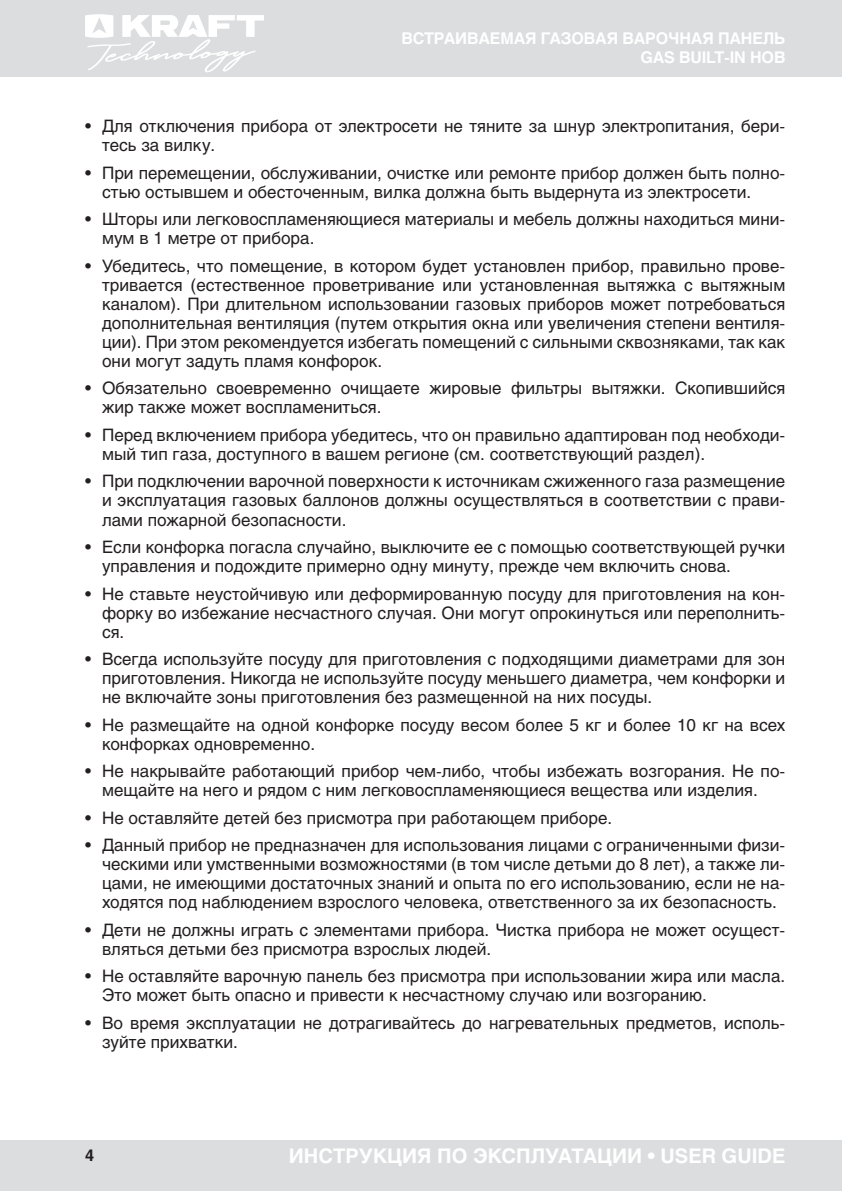
<style>
.page{position:relative;width:842px;height:1191px;background:#fff}
.page>*{position:absolute;margin:0;border:0;box-sizing:border-box;transform-origin:0 0}
.t1{font:700 20px "Helios";color:#fff}
.t2{font:17px/19px "Helios";color:#231f20}
.t3{font:700 16px/19.2px "Helios";letter-spacing:-.01em;color:#fff;text-align:right}
.t4{font:700 16px "Helios";color:#231f20}
</style>
<div class="page">
<div style="left:0;top:0;width:842px;height:77px;background:#dcdddf"></div>
<div style="left:0;top:1140px;width:842px;height:51px;background:#dcdddf"></div>
<svg style="left:85px;top:14px;width:179px;height:58px"></svg>
<p class="t3" style="left:401px;top:29px;width:386px">ВСТРАИВАЕМАЯ ГАЗОВАЯ ВАРОЧНАЯ ПАНЕЛЬ<br>GAS BUILT-IN HOB</p>
<p class="t2" style="left:102px;top:117px;width:685px;text-indent:-17px">• Для отключения прибора от электросети не тяните за шнур электропитания, бери&shy;тесь за вилку.</p>
<p class="t2" style="left:102px;top:163px;width:685px;text-indent:-17px">• При перемещении, обслуживании, очистке или ремонте прибор должен быть полно&shy;стью остывшем и обесточенным, вилка должна быть выдернута из электросети.</p>
<p class="t2" style="left:102px;top:210px;width:685px;text-indent:-17px">• Шторы или легковоспламеняющиеся материалы и мебель должны находиться мини&shy;мум в 1 метре от прибора.</p>
<p class="t2" style="left:102px;top:256px;width:685px;text-align:justify;text-indent:-17px">• Убедитесь, что помещение, в котором будет установлен прибор, правильно прове&shy;тривается (естественное проветривание или установленная вытяжка с вытяжным каналом). При длительном использовании газовых приборов может потребоваться дополнительная вентиляция (путем открытия окна или увеличения степени вентиля&shy;ции). При этом рекомендуется избегать помещений с сильными сквозняками, так как они могут задуть пламя конфорок.</p>
<p class="t2" style="left:102px;top:379px;width:685px;text-indent:-17px">• Обязательно своевременно очищаете жировые фильтры вытяжки. Скопившийся жир также может воспламениться.</p>
<p class="t2" style="left:102px;top:425px;width:685px;text-indent:-17px">• Перед включением прибора убедитесь, что он правильно адаптирован под необходи&shy;мый тип газа, доступного в вашем регионе (см. соответствующий раздел).</p>
<p class="t2" style="left:102px;top:472px;width:685px;text-align:justify;text-indent:-17px">• При подключении варочной поверхности к источникам сжиженного газа размещение и эксплуатация газовых баллонов должны осуществляться в соответствии с прави&shy;лами пожарной безопасности.</p>
<p class="t2" style="left:102px;top:537px;width:685px;text-indent:-17px">• Если конфорка погасла случайно, выключите ее с помощью соответствующей ручки управления и подождите примерно одну минуту, прежде чем включить снова.</p>
<p class="t2" style="left:102px;top:584px;width:685px;text-align:justify;text-indent:-17px">• Не ставьте неустойчивую или деформированную посуду для приготовления на кон&shy;форку во избежание несчастного случая. Они могут опрокинуться или переполнить&shy;ся.</p>
<p class="t2" style="left:102px;top:649px;width:685px;text-align:justify;text-indent:-17px">• Всегда используйте посуду для приготовления с подходящими диаметрами для зон приготовления. Никогда не используйте посуду меньшего диаметра, чем конфорки и не включайте зоны приготовления без размещенной на них посуды.</p>
<p class="t2" style="left:102px;top:715px;width:685px;text-indent:-17px">• Не размещайте на одной конфорке посуду весом более 5 кг и более 10 кг на всех конфорках одновременно.</p>
<p class="t2" style="left:102px;top:761px;width:685px;text-indent:-17px">• Не накрывайте работающий прибор чем-либо, чтобы избежать возгорания. Не по&shy;мещайте на него и рядом с ним легковоспламеняющиеся вещества или изделия.</p>
<p class="t2" style="left:85px;top:808px;width:529px">• Не оставляйте детей без присмотра при работающем приборе.</p>
<p class="t2" style="left:102px;top:835px;width:685px;text-align:justify;text-indent:-17px">• Данный прибор не предназначен для использования лицами с ограниченными физи&shy;ческими или умственными возможностями (в том числе детьми до 8 лет), а также ли&shy;цами, не имеющими достаточных знаний и опыта по его использованию, если не на&shy;ходятся под наблюдением взрослого человека, ответственного за их безопасность.</p>
<p class="t2" style="left:102px;top:920px;width:685px;text-indent:-17px">• Дети не должны играть с элементами прибора. Чистка прибора не может осущест&shy;вляться детьми без присмотра взрослых людей.</p>
<p class="t2" style="left:102px;top:966px;width:685px;text-indent:-17px">• Не оставляйте варочную панель без присмотра при использовании жира или масла.<br>Это может быть опасно и привести к несчастному случаю или возгоранию.</p>
<p class="t2" style="left:102px;top:1013px;width:685px;text-indent:-17px">• Во время эксплуатации не дотрагивайтесь до нагревательных предметов, исполь&shy;зуйте прихватки.</p>
<p class="t4" style="left:85px;top:1145px;width:10px">4</p>
<p class="t1" style="left:289px;top:1143px;width:498px">ИНСТРУКЦИЯ ПО ЭКСПЛУАТАЦИИ • USER GUIDE</p>
</div>
